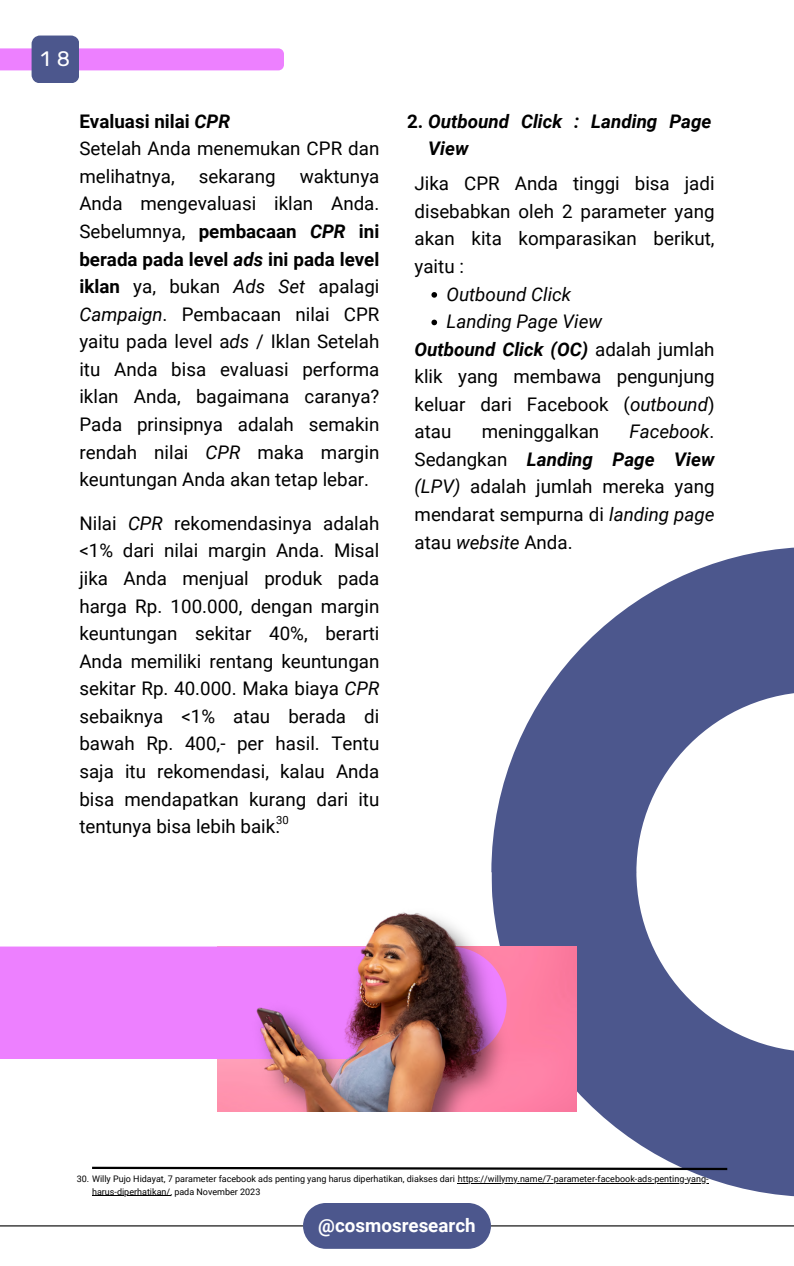
<style>
.page{position:relative;width:794px;height:1266px;background:#fff}
.page>*{position:absolute;margin:0;border:0;box-sizing:border-box;transform-origin:0 0}
.t1{font:20.92px "Rubik";color:#fff}
.t2{font:18.75px/27.6px "Roboto";color:#000;text-align:justify}
.t3{font:italic 700 18.75px/27.6px "Roboto";color:#000}
.t4{font:italic 18.75px "Roboto";color:#000}
.t5{font:700 18.75px "Roboto";color:#fff}
.t6{font:11.25px "Roboto";color:#000}
.t7{font:9px/12.4px "Roboto";color:#000}
.s1{font-weight:700}
.s2{font-weight:700;font-style:italic}
.s3{font-style:italic}
.s4{font-style:normal}
.s5{font-weight:400;font-style:normal}
</style>
<div class="page">
<svg style="left:0;top:36px;width:284px;height:47px"></svg>
<svg style="left:491px;top:547px;width:302px;height:324px;fill:#4c578d"></svg>
<svg style="left:490px;top:871px;width:303px;height:326px"></svg>
<div style="left:303px;top:1203px;width:187px;height:45px;background:#4c578d"></div>
<hr style="left:0;top:1225px;width:303px;height:1px;background:#000">
<hr style="left:490px;top:1225px;width:303px;height:1px;background:#000">
<div style="left:0;top:946px;width:212px;height:113px;background:#ed80ff"></div>
<img style="left:212px;top:908px;width:417px;height:203px">
<svg style="left:92px;top:1165px;width:637px;height:6px"></svg>
<svg style="left:431px;top:292px;width:6px;height:6px"></svg>
<svg style="left:431px;top:320px;width:6px;height:5px"></svg>
<hr style="left:457px;top:1182px;width:251px;height:1px;background:#000">
<hr style="left:92px;top:1195px;width:78px;height:1px;background:#000">
<p class="t1" style="left:41px;top:46px;width:31px">1 8</p>
<p class="t2" style="left:79px;top:108px;width:301px;text-align:left"><span class="s1">Evaluasi nilai</span> <span class="s2">CPR<br></span>Setelah Anda menemukan CPR dan melihatnya,</p>
<p class="t2" style="left:79px;top:163px;width:301px;text-indent:220px">waktunya Anda mengevaluasi iklan Anda.<br>Sebelumnya, <span class="s1">pembacaan</span> <span class="s2">CPR</span> <span class="s1">ini berada pada level</span> <span class="s2">ads</span> <span class="s1">ini pada level iklan</span> ya, bukan <span class="s3">Ads Set</span> apalagi <span class="s3">Campaign</span>. Pembacaan nilai CPR yaitu pada level a<span class="s3">ds</span> / Iklan Setelah itu Anda bisa evaluasi performa iklan Anda, bagaimana caranya?<br>Pada prinsipnya adalah semakin rendah nilai <span class="s3">CPR</span> maka margin keuntungan Anda akan tetap lebar.</p>
<p class="t2" style="left:79px;top:509px;width:301px">Nilai <span class="s3">CPR</span> rekomendasinya adalah &lt;1% dari nilai margin Anda. Misal jika Anda menjual produk pada harga Rp. 100.000, dengan margin keuntungan sekitar 40%, berarti Anda memiliki rentang keuntungan sekitar Rp. 40.000. Maka biaya <span class="s3">CPR </span>sebaiknya &lt;1% atau berada di bawah Rp. 400,- per hasil. Tentu saja itu rekomendasi, kalau Anda bisa mendapatkan kurang dari itu tentunya bisa lebih baik.</p>
<p class="t2" style="left:199px;top:163px;width:78px">sekarang</p>
<p class="t6" style="left:276px;top:813px;width:14px">30</p>
<p class="t3" style="left:428px;top:108px;width:284px;text-indent:-21px"><span class="s4">2.</span> Outbound Click : Landing Page<br>View</p>
<p class="t2" style="left:414px;top:170px;width:301px">Jika CPR Anda tinggi bisa jadi disebabkan oleh 2 parameter yang akan kita komparasikan berikut, yaitu :</p>
<p class="t4" style="left:446px;top:283px;width:126px">Outbound Click</p>
<p class="t4" style="left:446px;top:311px;width:157px">Landing Page View</p>
<p class="t3" style="left:414px;top:335px;width:301px">Outbound Click (OC) <span class="s5">adalah jumlah</span></p>
<p class="t2" style="left:414px;top:363px;width:301px">klik yang membawa pengunjung</p>
<p class="t2" style="left:414px;top:390px;width:301px">keluar dari Facebook (<span class="s3">outbound</span>)</p>
<p class="t2" style="left:414px;top:418px;width:38px">atau</p>
<p class="t2" style="left:481px;top:418px;width:119px">meninggalkan</p>
<p class="t2" style="left:414px;top:418px;width:301px;text-indent:215px"><span class="s3">Facebook</span>.<br>Sedangkan <span class="s2">Landing Page View </span><span class="s3">(LPV)</span> adalah jumlah mereka yang mendarat sempurna di <span class="s3">landing page </span>atau <span class="s3">website</span> Anda.</p>
<p class="t7" style="left:92px;top:1173px;width:617px;text-indent:-15px">30. Willy Pujo Hidayat, 7 parameter facebook ads penting yang harus diperhatikan, diakses dari https://willymy.name/7-parameter-facebook-ads-penting-yang&shy;harus-diperhatikan/, pada November 2023</p>
<p class="t5" style="left:318px;top:1214px;width:159px">@cosmosresearch</p>
</div>
